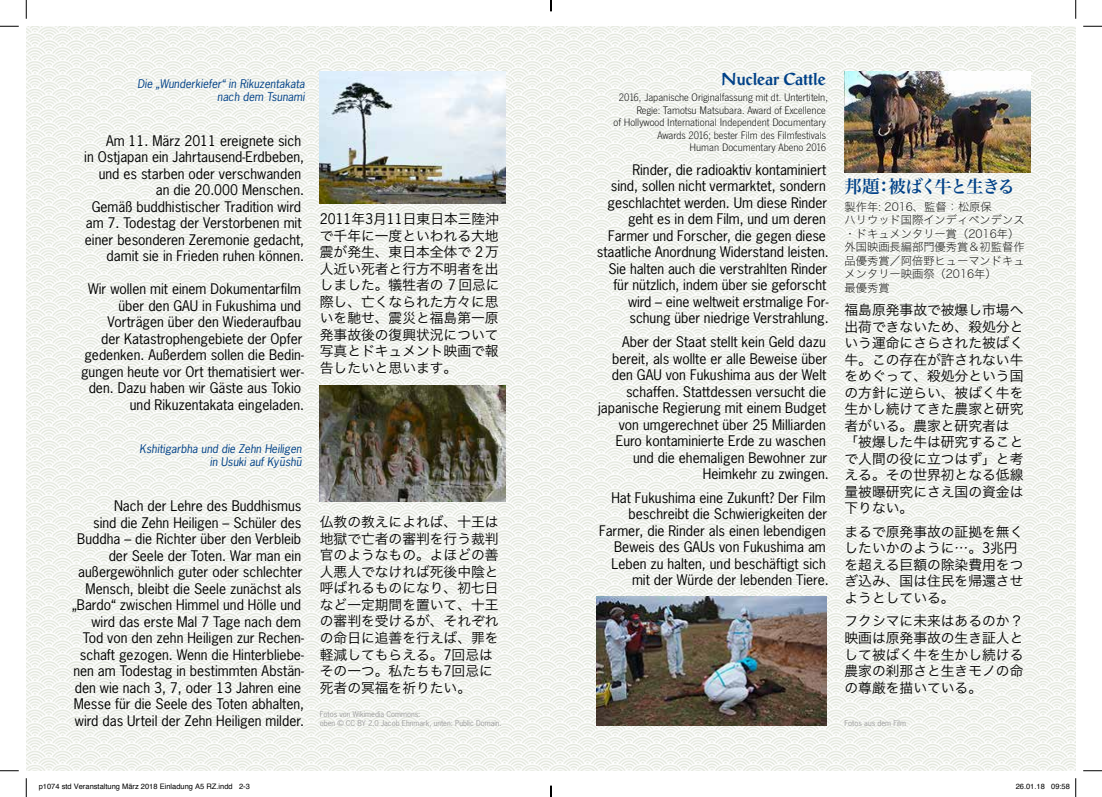
<style>
.page{position:relative;width:1102px;height:797px;background:#fff}
.page>*{position:absolute;margin:0;border:0;box-sizing:border-box;transform-origin:0 0}
.t1{font:17.5px "Pot Bol";color:#004188}
.t2{font:17.5px "Hira Min Pro N W6";letter-spacing:-.105em;color:#004188}
.t3{font:13.75px/16.5px "News Gothic Std";color:#000;text-align:right}
.t4{font:13.75px/16.5px "Hira Kaku Pro W3";color:#000}
.t5{font:11.25px/12.5px "News Got T Ligh";color:#000;text-align:right}
.t6{font:11.25px/13.5px "Hiragino Sans W1";color:#000}
.t7{font:italic 11.25px/13.5px "News Gothic Std";color:#004188;text-align:right}
.t8{font:7.5px/9px "News Gothic Std";color:#9c9c9d}
.t9{font:7.5px "Helvetica";color:#000}
.s1{font-family:"News Gothic Std"}
</style>
<div class="page">
<img style="left:26px;top:26px;width:525px;height:744px">
<img style="left:551px;top:26px;width:524px;height:744px">
<img style="left:320px;top:386px;width:186px;height:115px">
<img style="left:320px;top:71px;width:186px;height:132px">
<img style="left:844px;top:71px;width:186px;height:101px">
<img style="left:596px;top:596px;width:230px;height:129px">
<svg style="left:0;top:25px;width:19px;height:2px"></svg>
<svg style="left:1083px;top:25px;width:18px;height:2px"></svg>
<svg style="left:0;top:770px;width:19px;height:1px"></svg>
<svg style="left:1083px;top:770px;width:18px;height:1px"></svg>
<svg style="left:25px;top:0;width:2px;height:19px"></svg>
<svg style="left:25px;top:778px;width:2px;height:19px"></svg>
<svg style="left:1075px;top:0;width:1px;height:19px"></svg>
<svg style="left:1075px;top:778px;width:1px;height:19px"></svg>
<svg style="left:550px;top:785px;width:1px;height:12px"></svg>
<p class="t7" style="left:137px;top:77px;width:169px">Die „Wunderkiefer“ in Rikuzentakata nach dem Tsunami</p>
<p class="t3" style="left:84px;top:132px;width:221px">Am 11. März 2011 ereignete sich<br>in Ostjapan ein Jahrtausend-Erdbeben, und es starben oder verschwanden<br>an die 20.000 Menschen.<br>Gemäß buddhistischer Tradition wird am 7. Todestag der Verstorbenen mit einer besonderen Zeremonie gedacht, damit sie in Frieden ruhen können.</p>
<p class="t3" style="left:81px;top:281px;width:224px">Wir wollen mit einem Dokumentarfilm über den GAU in Fukushima und Vorträgen über den Wiederaufbau<br>der Katastrophengebiete der Opfer gedenken. Außerdem sollen die Bedin&shy;gungen heute vor Ort thematisiert wer&shy;den. Dazu haben wir Gäste aus Tokio und Rikuzentakata eingeladen.</p>
<p class="t7" style="left:140px;top:442px;width:164px">Kshitigarbha und die Zehn Heiligen in Usuki auf Kyˉushˉu</p>
<p class="t3" style="left:72px;top:497px;width:234px">Nach der Lehre des Buddhismus<br>sind die Zehn Heiligen – Schüler des Buddha – die Richter über den Verbleib der Seele der Toten. War man ein außergewöhnlich guter oder schlechter Mensch, bleibt die Seele zunächst als „Bardo“ zwischen Himmel und Hölle und wird das erste Mal 7 Tage nach dem Tod von den zehn Heiligen zur Rechen&shy;schaft gezogen. Wenn die Hinterbliebe&shy;nen am Todestag in bestimmten Abstän&shy;den wie nach 3, 7, oder 13 Jahren eine Messe für die Seele des Toten abhalten, wird das Urteil der Zehn Heiligen milder.</p>
<p class="t4" style="left:320px;top:210px;width:181px;text-align:justify"><span class="s1">2011</span>年<span class="s1">3</span>月<span class="s1">11</span>日東日本三陸沖で千年に一度といわれる大地震が発生、東日本全体で <span class="s1">2</span>万人近い死者と行方不明者を出しました。犠牲者の <span class="s1">7</span> 回忌に際し、亡くなられた方々に思いを馳せ、震災と福島第一原発事故後の復興状況について写真とドキュメント映画で報告したいと思います。</p>
<p class="t4" style="left:320px;top:513px;width:180px">仏教の教えによれば、十王は地獄で亡者の審判を行う裁判官のようなもの。よほどの善人悪人でなければ死後中陰と呼ばれるものになり、初七日など一定期間を置いて、十王の審判を受けるが、それぞれの命日に追善を行えば、罪を軽減してもらえる。<span class="s1">7</span>回忌はその一つ。私たちも<span class="s1">7</span>回忌に死者の冥福を祈りたい。</p>
<p class="t1" style="left:721px;top:69px;width:105px">Nuclear Cattle</p>
<p class="t5" style="left:613px;top:91px;width:216px">2016, Japanische Originalfassung mit dt. Untertiteln, Regie: Tamotsu Matsubara. Award of Excellence<br>of Hollywood International Independent Documentary Awards 2016; bester Film des Filmfestivals<br>Human Documentary Abeno 2016</p>
<p class="t3" style="left:597px;top:161px;width:233px">Rinder, die radioaktiv kontaminiert<br>sind, sollen nicht vermarktet, sondern geschlachtet werden. Um diese Rinder geht es in dem Film, und um deren Farmer und Forscher, die gegen diese staatliche Anordnung Widerstand leisten.<br>Sie halten auch die verstrahlten Rinder für nützlich, indem über sie geforscht wird – eine weltweit erstmalige For&shy;schung über niedrige Verstrahlung.</p>
<p class="t3" style="left:598px;top:333px;width:232px">Aber der Staat stellt kein Geld dazu bereit, als wollte er alle Beweise über den GAU von Fukushima aus der Welt schaffen. Stattdessen versucht die japanische Regierung mit einem Budget von umgerechnet über 25 Milliarden Euro kontaminierte Erde zu waschen und die ehemaligen Bewohner zur Heimkehr zu zwingen.</p>
<p class="t3" style="left:599px;top:489px;width:231px">Hat Fukushima eine Zukunft? Der Film beschreibt die Schwierigkeiten der Farmer, die Rinder als einen lebendigen Beweis des GAUs von Fukushima am Leben zu halten, und beschäftigt sich mit der Würde der lebenden Tiere.</p>
<p class="t2" style="left:844px;top:171px;width:172px">邦題：被ばく牛と生きる</p>
<p class="t6" style="left:844px;top:199px;width:181px">製作年: 2016、監督：松原保<br>ハリウッド国際インディペンデンス・ドキュメンタリー賞（2016年）外国映画長編部門優秀賞＆初監督作品優秀賞／阿倍野ヒューマンドキュメンタリー映画祭（2016年）<br>最優秀賞</p>
<p class="t4" style="left:844px;top:301px;width:180px">福島原発事故で被爆し市場へ出荷できないため、殺処分という運命にさらされた被ばく牛。この存在が許されない牛をめぐって、殺処分という国の方針に逆らい、被ばく牛を生かし続けてきた農家と研究者がいる。農家と研究者は「被爆した牛は研究することで人間の役に立つはず」と考える。その世界初となる低線量被曝研究にさえ国の資金は下りない。</p>
<p class="t4" style="left:844px;top:522px;width:180px">まるで原発事故の証拠を無くしたいかのように…。<span class="s1">3</span>兆円を超える巨額の除染費用をつぎ込み、国は住民を帰還させようとしている。</p>
<p class="t4" style="left:844px;top:612px;width:180px;text-align:justify">フクシマに未来はあるのか？映画は原発事故の生き証人として被ばく牛を生かし続ける農家の刹那さと生きモノの命の尊厳を描いている。</p>
<p class="t8" style="left:320px;top:709px;width:183px">Fotos von Wikimedia Commons:<br>oben © CC BY 2.0 Jacob Ehnmark, unten: Public Domain.</p>
<p class="t8" style="left:844px;top:718px;width:63px">Fotos aus dem Film</p>
<p class="t9" style="left:39px;top:781px;width:212px">p1074 std Veranstaltung März 2018 Einladung A5 RZ.indd 2-3</p>
<p class="t9" style="left:1015px;top:781px;width:56px">26.01.18 09:58</p>
</div>
